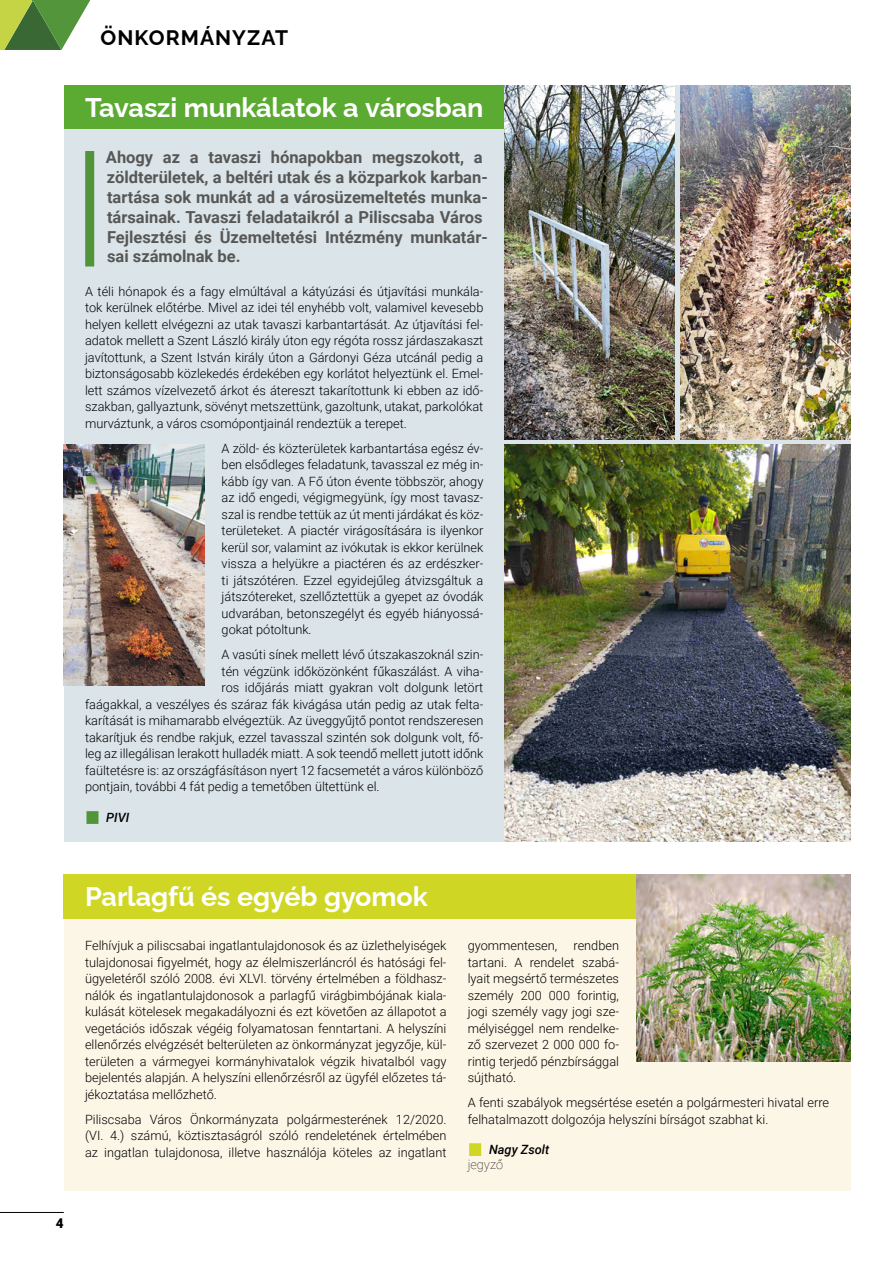
<style>
.page{position:relative;width:893px;height:1263px;background:#fff}
.page>*{position:absolute;margin:0;border:0;box-sizing:border-box;transform-origin:0 0}
.t1{font:700 27px "Raleway";letter-spacing:-.005em;color:#fff}
.t2{font:700 21px "Raleway";letter-spacing:.05em;color:#000}
.t3{font:700 16.5px/19.8px "Roboto";color:#575756}
.t4{font:900 13.5px "Roboto";color:#000}
.t5{font:300 12.75px/16.5px "Roboto";color:#000;text-align:justify}
.t6{font:italic 500 12.75px "Roboto";color:#000}
.t7{font:100 12.75px "Roboto";color:#000}
</style>
<div class="page">
<hr style="left:0;top:0;width:4px;height:50px;background:#c4d445">
<svg style="left:4px;top:0;width:87px;height:50px"></svg>
<hr style="left:0;top:1212px;width:64px;height:1px;background:#000">
<svg style="left:505px;top:85px;width:345px;height:360px;background:#c8d0ce"></svg>
<div style="left:64px;top:85px;width:441px;height:45px;background:#5bab33"></div>
<div style="left:64px;top:130px;width:441px;height:712px;background:#dbe5e9"></div>
<div style="left:85px;top:151px;width:9px;height:115px;background:#52943a"></div>
<div style="left:86px;top:811px;width:12px;height:13px;background:#52943a"></div>
<img style="left:680px;top:85px;width:170px;height:354px">
<div style="left:64px;top:874px;width:572px;height:45px;background:#cfd724"></div>
<div style="left:64px;top:919px;width:786px;height:272px;background:#fcf6e7"></div>
<div style="left:469px;top:1143px;width:12px;height:13px;background:#cfd724"></div>
<img style="left:636px;top:874px;width:214px;height:188px">
<img style="left:505px;top:85px;width:170px;height:354px">
<img style="left:505px;top:445px;width:345px;height:397px">
<img style="left:64px;top:445px;width:141px;height:241px">
<h2 class="t2" style="left:101px;top:20px;width:189px">ÖNKORMÁNYZAT</h2>
<h1 class="t1" style="left:85px;top:86px;width:400px">Tavaszi munkálatok a városban</h1>
<p class="t3" style="left:106px;top:147px;width:383px">Ahogy az a tavaszi hónapokban megszokott, a zöldterületek, a beltéri utak és a közparkok karban&shy;tartása sok munkát ad a városüzemeltetés munka&shy;társainak. Tavaszi feladataikról a Piliscsaba Város Fejlesztési és Üzemeltetési Intézmény munkatár&shy;sai számolnak be.</p>
<p class="t5" style="left:85px;top:283px;width:400px">A téli hónapok és a fagy elmúltával a kátyúzási és útjavítási munkála&shy;tok kerülnek előtérbe. Mivel az idei tél enyhébb volt, valamivel kevesebb helyen kellett elvégezni az utak tavaszi karbantartását. Az útjavítási fel&shy;adatok mellett a Szent László király úton egy régóta rossz járdaszakaszt javítottunk, a Szent István király úton a Gárdonyi Géza utcánál pedig a biztonságosabb közlekedés érdekében egy korlátot helyeztünk el. Emel&shy;lett számos vízelvezető árkot és átereszt takarítottunk ki ebben az idő&shy;szakban, gallyaztunk, sövényt metszettünk, gazoltunk, utakat, parkolókat murváztunk, a város csomópontjainál rendeztük a terepet.</p>
<p class="t5" style="left:222px;top:440px;width:263px">A zöld- és közterületek karbantartása egész év&shy;ben elsődleges feladatunk, tavasszal ez még in&shy;kább így van. A Fő úton évente többször, ahogy az idő engedi, végigmegyünk, így most tavas - szal is rendbe tettük az út menti járdákat és köz&shy;területeket. A piactér virágosítására is ilyenkor kerül sor, valamint az ivókutak is ekkor kerülnek vissza a helyükre a piactéren és az erdészker&shy;ti játszótéren. Ezzel egyidejűleg átvizsgáltuk a játszótereket, szellőztettük a gyepet az óvodák udvarában, betonszegélyt és egyéb hiányossá&shy;gokat pótoltunk.</p>
<p class="t5" style="left:222px;top:646px;width:263px">A vasúti sínek mellett lévő útszakaszoknál szin-</p>
<p class="t5" style="left:222px;top:663px;width:263px">tén végzünk időközönként fűkaszálást. A viha-</p>
<p class="t5" style="left:222px;top:679px;width:263px">ros időjárás miatt gyakran volt dolgunk letört</p>
<p class="t5" style="left:85px;top:696px;width:400px">faágakkal, a veszélyes és száraz fák kivágása után pedig az utak felta-</p>
<p class="t5" style="left:85px;top:712px;width:400px">karítását is mihamarabb elvégeztük. Az üveggyűjtő pontot rendszeresen</p>
<p class="t5" style="left:85px;top:729px;width:400px">takarítjuk és rendbe rakjuk, ezzel tavasszal szintén sok dolgunk volt, fő-</p>
<p class="t5" style="left:85px;top:745px;width:400px">leg az illegálisan lerakott hulladék miatt. A sok teendő mellett jutott időnk</p>
<p class="t5" style="left:85px;top:762px;width:400px">faültetésre is: az országfásításon nyert 12 facsemetét a város különböző</p>
<p class="t5" style="left:85px;top:778px;width:296px">pontjain, további 4 fát pedig a temetőben ültettünk el.</p>
<p class="t6" style="left:106px;top:809px;width:25px">PIVI</p>
<p class="t4" style="left:56px;top:1214px;width:9px">4</p>
<h1 class="t1" style="left:85px;top:875px;width:344px">Parlagfű és egyéb gyomok</h1>
<p class="t5" style="left:85px;top:937px;width:363px">Felhívjuk a piliscsabai ingatlantulajdonosok és az üzlethelyiségek tulajdonosai figyelmét, hogy az élelmiszerláncról és hatósági fel&shy;ügyeletéről szóló 2008. évi XLVI. törvény értelmében a földhasz&shy;nálók és ingatlantulajdonosok a parlagfű virágbimbójának kiala&shy;kulását kötelesek megakadályozni és ezt követően az állapotot a vegetációs időszak végéig folyamatosan fenntartani. A helyszíni ellenőrzés elvégzését belterületen az önkormányzat jegyzője, kül&shy;területen a vármegyei kormányhivatalok végzik hivatalból vagy bejelentés alapján. A helyszíni ellenőrzésről az ügyfél előzetes tá&shy;jékoztatása mellőzhető.</p>
<p class="t5" style="left:85px;top:1110px;width:363px">Piliscsaba Város Önkormányzata polgármesterének 12/2020. (VI. 4.) számú, köztisztaságról szóló rendeletének értelmében az ingatlan tulajdonosa, illetve használója köteles az ingatlant</p>
<p class="t5" style="left:468px;top:937px;width:153px;text-indent:106px">rendben tartani. A rendelet szabá&shy;lyait megsértő természetes személy 200 000 forintig, jogi személy vagy jogi sze&shy;mélyiséggel nem rendelke&shy;ző szervezet 2 000 000 fo&shy;rintig terjedő pénzbírsággal sújtható.</p>
<p class="t5" style="left:468px;top:1094px;width:363px">A fenti szabályok megsértése esetén a polgármesteri hivatal erre felhatalmazott dolgozója helyszíni bírságot szabhat ki.</p>
<p class="t6" style="left:489px;top:1141px;width:62px">Nagy Zsolt</p>
<p class="t7" style="left:468px;top:1156px;width:37px">jegyző</p>
<p class="t5" style="left:468px;top:937px;width:91px">gyommentesen,</p>
</div>
